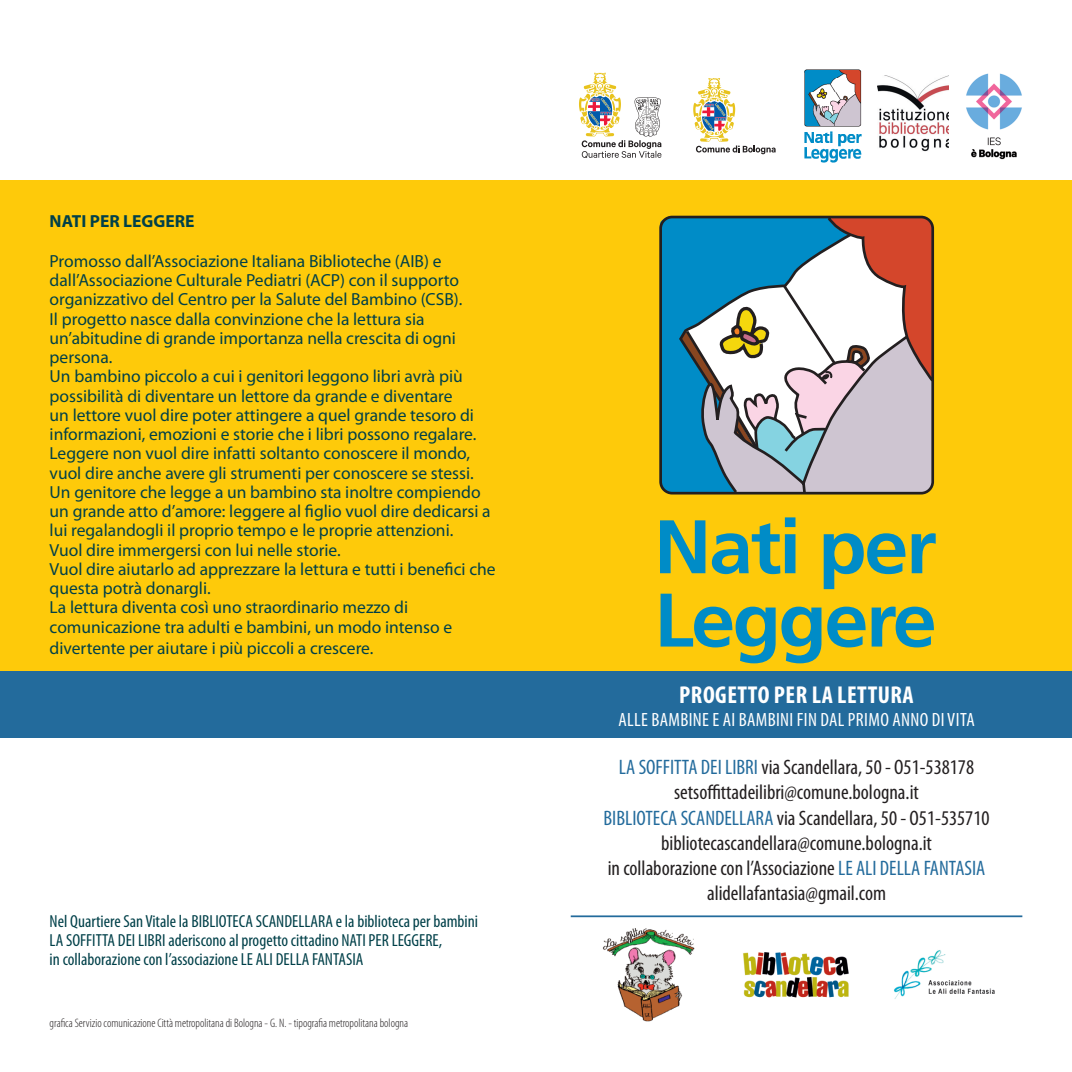
<style>
.page{position:relative;width:1072px;height:1072px;background:#fff}
.page>*{position:absolute;margin:0;border:0;box-sizing:border-box;transform-origin:0 0}
.t1{font:700 condensed 24.5px "Myriad Pro";letter-spacing:.02em;color:#fff}
.t2{font:condensed 21px/25.2px "Myriad Pro";color:#231f20}
.t3{font:condensed 21px "Myriad Pro";color:#236b9c}
.t4{font:condensed 19.25px "Myriad Pro";letter-spacing:.02em;color:#fff}
.t5{font:17.5px/19.2px "Myriad Pro";color:#004049}
.t6{font:condensed 17.5px/19.2px "Myriad Pro";color:#004049}
.t7{font:700 17.5px "Myriad Pro";color:#004049}
.t8{font:300 condensed 12.25px "Myriad Pro";color:#231f20}
.s1{color:#236b9c}
</style>
<div class="page">
<div style="left:0;top:181px;width:1071px;height:556px;background:#feca0a"></div>
<div style="left:0;top:671px;width:1071px;height:66px;background:#236b9c"></div>
<img style="left:589px;top:917px;width:415px;height:105px">
<svg style="left:693px;top:78px;width:82px;height:76px"></svg>
<svg style="left:579px;top:72px;width:82px;height:86px"></svg>
<img style="left:804px;top:69px;width:58px;height:94px">
<svg style="left:660px;top:593px;width:115px;height:70px"></svg>
<svg style="left:781px;top:606px;width:40px;height:57px"></svg>
<svg style="left:827px;top:606px;width:38px;height:41px"></svg>
<svg style="left:871px;top:606px;width:63px;height:41px"></svg>
<svg style="left:660px;top:520px;width:45px;height:53px"></svg>
<svg style="left:712px;top:517px;width:83px;height:57px"></svg>
<svg style="left:823px;top:533px;width:82px;height:56px"></svg>
<svg style="left:911px;top:533px;width:24px;height:40px"></svg>
<svg style="left:659px;top:215px;width:276px;height:280px;background:#93a8b4"></svg>
<img style="left:877px;top:75px;width:72px;height:77px">
<hr style="left:570px;top:915px;width:452px;height:2px;background:#236b9c">
<img style="left:966px;top:73px;width:56px;height:87px">
<p class="t7" style="left:50px;top:209px;width:146px">NATI PER LEGGERE</p>
<p class="t5" style="left:50px;top:251px;width:447px">Promosso dall’Associazione Italiana Biblioteche (AIB) e dall’Associazione Culturale Pediatri (ACP) con il supporto organizzativo del Centro per la Salute del Bambino (CSB).<br>Il progetto nasce dalla convinzione che la lettura sia un’abitudine di grande importanza nella crescita di ogni persona.<br>Un bambino piccolo a cui i genitori leggono libri avrà più possibilità di diventare un lettore da grande e diventare<br>un lettore vuol dire poter attingere a quel grande tesoro di informazioni, emozioni e storie che i libri possono regalare.<br>Leggere non vuol dire infatti soltanto conoscere il mondo, vuol dire anche avere gli strumenti per conoscere se stessi.<br>Un genitore che legge a un bambino sta inoltre compiendo un grande atto d’amore: leggere al figlio vuol dire dedicarsi a lui regalandogli il proprio tempo e le proprie attenzioni.<br>Vuol dire immergersi con lui nelle storie.<br>Vuol dire aiutarlo ad apprezzare la lettura e tutti i benefici che questa potrà donargli.<br>La lettura diventa così uno straordinario mezzo di comunicazione tra adulti e bambini, un modo intenso e</p>
<p class="t5" style="left:50px;top:638px;width:325px">divertente per aiutare i più piccoli a crescere.</p>
<p class="t6" style="left:50px;top:911px;width:149px">Nel Quartiere San Vitale la BIBLIOTE</p>
<p class="t6" style="left:239px;top:911px;width:38px">CA SCANDELLARA</p>
<p class="t6" style="left:336px;top:911px;width:144px">e la biblioteca per bambini</p>
<p class="t6" style="left:50px;top:930px;width:30px">LA SOFFITTA</p>
<p class="t6" style="left:118px;top:930px;width:27px">DEI LIBRI</p>
<p class="t6" style="left:50px;top:930px;width:394px;text-indent:119px">aderiscono al progetto cittadino NATI PER LEGGERE, in collaborazione con l’associazione LE ALI DELLA</p>
<p class="t6" style="left:312px;top:949px;width:8px">FANTA</p>
<p class="t6" style="left:346px;top:949px;width:13px">SIA</p>
<p class="t8" style="left:50px;top:1015px;width:360px">grafica Servizio comunicazione Città metropolitana di Bologna - G. N. - tipografia metropolitana bologna</p>
<h1 class="t1" style="left:679px;top:679px;width:236px">PROGETTO PER LA LETTURA</h1>
<p class="t4" style="left:618px;top:707px;width:358px">alle bambine e ai bambini fin dal primo anno di vita</p>
<p class="t3" style="left:619px;top:754px;width:36px">LA SOFFITTA</p>
<p class="t3" style="left:701px;top:754px;width:32px">DEI LIBRI</p>
<p class="t2" style="left:674px;top:754px;width:301px;text-indent:87px">via Scandellara, 50 - O51-538178 setsoffittadeilibri@comune.bologna.it</p>
<p class="t3" style="left:603px;top:805px;width:8px">BIBLIOTE</p>
<p class="t3" style="left:660px;top:805px;width:46px">CA SCANDELLARA</p>
<p class="t2" style="left:776px;top:804px;width:214px">via Scandellara, 50 - O51-535710</p>
<p class="t2" style="left:661px;top:830px;width:272px">bibliotecascandellara@comune.bologna.it</p>
<p class="t2" style="left:607px;top:855px;width:281px">in collaborazione con l’Associazione <span class="s1">LE ALI DELLA</span></p>
<p class="t3" style="left:923px;top:855px;width:9px">FANTA</p>
<p class="t3" style="left:964px;top:855px;width:15px">SIA</p>
<p class="t2" style="left:707px;top:880px;width:180px">alidellafantasia@gmail.com</p>
</div>
